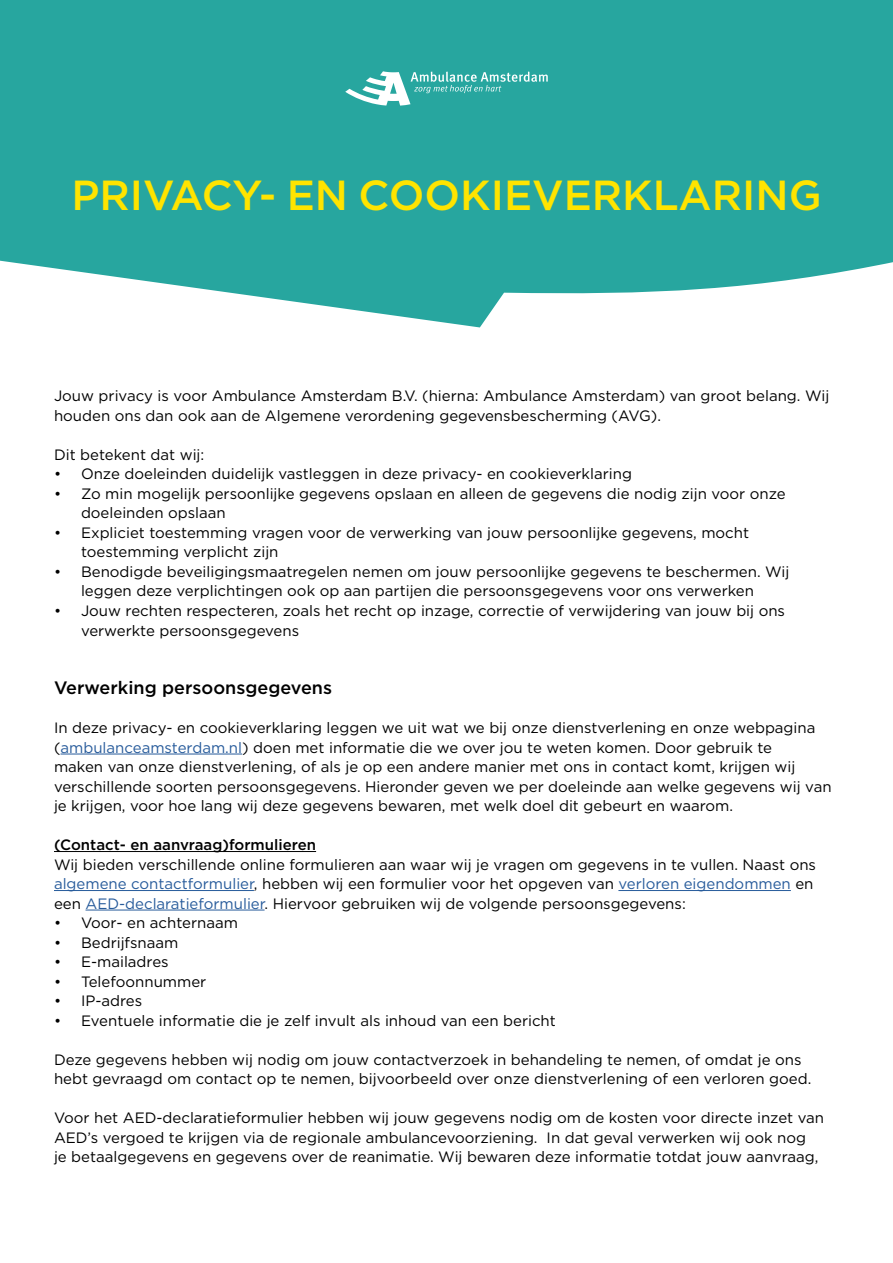
<style>
.page{position:relative;width:893px;height:1263px;background:#fff}
.page>*{position:absolute;margin:0;border:0;box-sizing:border-box;transform-origin:0 0}
.t1{font:500 42px "Gotham";color:#ffe400}
.t2{font:500 18px "Gotham";color:#000}
.t3{font:15px/19.5px "Gotham";color:#000}
.t4{font:500 15px "Gotham";color:#000}
.s1{color:#275b9b}
</style>
<div class="page">
<svg style="left:0;top:0;width:893px;height:327px;background:#3fb0a9"></svg>
<hr style="left:61px;top:754px;width:181px;height:1px;background:#275b9b">
<hr style="left:54px;top:851px;width:262px;height:1px;background:#000">
<hr style="left:54px;top:890px;width:200px;height:1px;background:#275b9b">
<hr style="left:618px;top:890px;width:173px;height:1px;background:#275b9b">
<hr style="left:85px;top:910px;width:180px;height:1px;background:#275b9b">
<svg style="left:345px;top:71px;width:203px;height:35px;background:#56b9b4"></svg>
<h1 class="t1" style="left:71px;top:168px;width:752px">PRIVACY- EN COOKIEVERKLARING</h1>
<p class="t3" style="left:54px;top:386px;width:777px">Jouw privacy is voor Ambulance Amsterdam B.V. (hierna: Ambulance Amsterdam) van groot belang. Wij houden ons dan ook aan de Algemene verordening gegevensbescherming (AVG).</p>
<p class="t3" style="left:54px;top:445px;width:152px">Dit betekent dat wij:</p>
<p class="t3" style="left:54px;top:464px;width:579px">• Onze doeleinden duidelijk vastleggen in deze privacy- en cookieverklaring</p>
<p class="t3" style="left:81px;top:484px;width:706px;text-indent:-27px">• Zo min mogelijk persoonlijke gegevens opslaan en alleen de gegevens die nodig zijn voor onze doeleinden opslaan</p>
<p class="t3" style="left:81px;top:523px;width:670px;text-indent:-27px">• Expliciet toestemming vragen voor de verwerking van jouw persoonlijke gegevens, mocht toestemming verplicht zijn</p>
<p class="t3" style="left:54px;top:562px;width:737px;text-align:center">• Benodigde beveiligingsmaatregelen nemen om jouw persoonlijke gegevens te beschermen. Wij leggen deze verplichtingen ook op aan partijen die persoonsgegevens voor ons verwerken</p>
<p class="t3" style="left:81px;top:601px;width:706px;text-indent:-27px">• Jouw rechten respecteren, zoals het recht op inzage, correctie of verwijdering van jouw bij ons verwerkte persoonsgegevens</p>
<p class="t2" style="left:54px;top:676px;width:280px">Verwerking persoonsgegevens</p>
<p class="t3" style="left:54px;top:718px;width:779px">In deze privacy- en cookieverklaring leggen we uit wat we bij onze dienstverlening en onze webpagina (<span class="s1">ambulanceamsterdam.nl</span>) doen met informatie die we over jou te weten komen. Door gebruik te<br>maken van onze dienstverlening, of als je op een andere manier met ons in contact komt, krijgen wij verschillende soorten persoonsgegevens. Hieronder geven we per doeleinde aan welke gegevens wij van je krijgen, voor hoe lang wij deze gegevens bewaren, met welk doel dit gebeurt en waarom.</p>
<p class="t4" style="left:54px;top:835px;width:264px">(Contact- en aanvraag)formulieren</p>
<p class="t3" style="left:54px;top:854px;width:764px">Wij bieden verschillende online formulieren aan waar wij je vragen om gegevens in te vullen. Naast ons <span class="s1">algemene contactformulier</span>, hebben wij een formulier voor het opgeven van <span class="s1">verloren eigendommen</span> en een <span class="s1">AED-declaratieformulier</span>. Hiervoor gebruiken wij de volgende persoonsgegevens:</p>
<p class="t3" style="left:54px;top:913px;width:186px">• Voor- en achternaam</p>
<p class="t3" style="left:54px;top:932px;width:126px">• Bedrijfsnaam</p>
<p class="t3" style="left:54px;top:952px;width:116px">• E-mailadres</p>
<p class="t3" style="left:54px;top:971px;width:154px">• Telefoonnummer</p>
<p class="t3" style="left:54px;top:991px;width:90px">• IP-adres</p>
<p class="t3" style="left:54px;top:1010px;width:503px">• Eventuele informatie die je zelf invult als inhoud van een bericht</p>
<p class="t3" style="left:54px;top:1049px;width:759px">Deze gegevens hebben wij nodig om jouw contactverzoek in behandeling te nemen, of omdat je ons hebt gevraagd om contact op te nemen, bijvoorbeeld over onze dienstverlening of een verloren goed.</p>
<p class="t3" style="left:54px;top:1108px;width:772px">Voor het AED-declaratieformulier hebben wij jouw gegevens nodig om de kosten voor directe inzet van<br>AED’s vergoed te krijgen via de regionale ambulancevoorziening. In dat geval verwerken wij ook nog<br>je betaalgegevens en gegevens over de reanimatie. Wij bewaren deze informatie totdat jouw aanvraag,</p>
</div>
